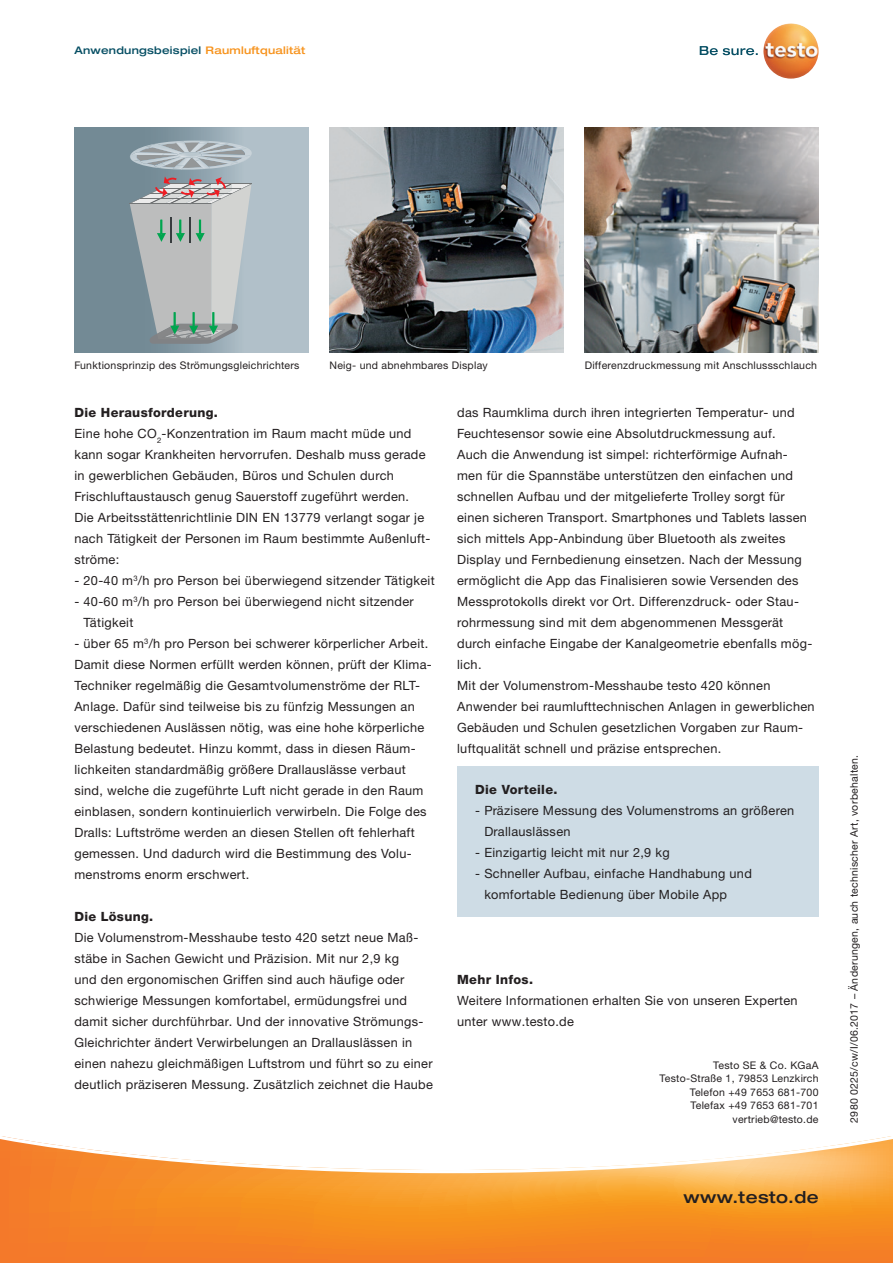
<style>
.page{position:relative;width:893px;height:1263px;background:#fff}
.page>*{position:absolute;margin:0;border:0;box-sizing:border-box;transform-origin:0 0}
.t1{font:500 expanded 16.5px "Helvetica Neue LTW1 G";letter-spacing:.025em;color:#231f20}
.t2{font:12.75px/21px "Helvetica Neue LTW1 G";letter-spacing:.025em;color:#231f20}
.t3{font:800 12.75px "Helvetica Neue LTW1 G";letter-spacing:.025em;color:#231f20}
.t4{font:10.5px/13.5px "Helvetica Neue LTW1 G";letter-spacing:.025em;color:#231f20;text-align:right}
.t5{font:500 expanded 10.5px "Helvetica Neue LTW1 G";letter-spacing:.025em;color:#074f64}
.s1{color:#f7931d}
.s2{font-weight:800}
</style>
<div class="page">
<svg style="left:0;top:1136px;width:893px;height:127px"></svg>
<img style="left:330px;top:128px;width:233px;height:225px">
<img style="left:585px;top:128px;width:234px;height:225px">
<svg style="left:74px;top:128px;width:234px;height:225px;background:#91a4ae"></svg>
<img style="left:129px;top:146px;width:121px;height:24px">
<img style="left:130px;top:143px;width:7px;height:18px">
<img style="left:131px;top:152px;width:6px;height:3px">
<img style="left:246px;top:154px;width:5px;height:4px">
<svg style="left:137px;top:141px;width:109px;height:29px;background:#abb6bc"></svg>
<img style="left:161px;top:157px;width:24px;height:8px">
<img style="left:148px;top:144px;width:35px;height:10px">
<img style="left:139px;top:155px;width:41px;height:9px">
<svg style="left:130px;top:176px;width:121px;height:168px;background:#adb4b5"></svg>
<svg style="left:700px;top:46px;width:58px;height:9px"></svg>
<img style="left:763px;top:23px;width:56px;height:56px;border-radius:28px">
<div style="left:457px;top:766px;width:362px;height:151px;background:#cedce5"></div>
<p class="t5" style="left:74px;top:43px;width:233px">Anwendungsbeispiel <span class="s1">Raumluftqualität</span></p>
<p class="t4" style="left:74px;top:358px;width:227px">Funktionsprinzip des Strömungsgleichrichters</p>
<p class="t4" style="left:330px;top:358px;width:160px">Neig- und abnehmbares Display</p>
<p class="t4" style="left:585px;top:358px;width:234px">Differenzdruckmessung mit Anschlussschlauch</p>
<p class="t2" style="left:457px;top:402px;width:359px">das Raumklima durch ihren integrierten Temperatur- und Feuchtesensor sowie eine Absolutdruckmessung auf.<br>Auch die Anwendung ist simpel: richterförmige Aufnah&shy;men für die Spannstäbe unterstützen den einfachen und schnellen Aufbau und der mitgelieferte Trolley sorgt für einen sicheren Transport. Smartphones und Tablets lassen sich mittels App-Anbindung über Bluetooth als zweites Display und Fernbedienung einsetzen. Nach der Messung ermöglicht die App das Finalisieren sowie Versenden des Messprotokolls direkt vor Ort. Differenzdruck- oder Stau&shy;rohrmessung sind mit dem abgenommenen Messgerät durch einfache Eingabe der Kanalgeometrie ebenfalls mög&shy;lich.<br>Mit der Volumenstrom-Messhaube testo 420 können Anwender bei raumlufttechnischen Anlagen in gewerblichen Gebäuden und Schulen gesetzlichen Vorgaben zur Raum&shy;luftqualität schnell und präzise entsprechen.</p>
<p class="t2" style="left:74px;top:402px;width:358px"><span class="s2">Die Herausforderung.<br></span>Eine hohe CO<sub>2</sub>-Konzentration im Raum macht müde und kann sogar Krankheiten hervorrufen. Deshalb muss gerade in gewerblichen Gebäuden, Büros und Schulen durch Frischluftaustausch genug Sauerstoff zugeführt werden.<br>Die Arbeitsstättenrichtlinie DIN EN 13779 verlangt sogar je nach Tätigkeit der Personen im Raum bestimmte Außenluft&shy;ströme:</p>
<p class="t2" style="left:74px;top:570px;width:362px">- 20-40 m<sup>3</sup>/h pro Person bei überwiegend sitzender Tätigkeit</p>
<p class="t2" style="left:84px;top:591px;width:332px;text-indent:-9px">- 40-60 m<sup>3</sup>/h pro Person bei überwiegend nicht sitzender<br>Tätigkeit</p>
<p class="t2" style="left:74px;top:633px;width:359px">- über 65 m<sup>3</sup>/h pro Person bei schwerer körperlicher Arbeit.<br>Damit diese Normen erfüllt werden können, prüft der Klima-Techniker regelmäßig die Gesamtvolumenströme der RLT-Anlage. Dafür sind teilweise bis zu fünfzig Messungen an verschiedenen Auslässen nötig, was eine hohe körperliche Belastung bedeutet. Hinzu kommt, dass in diesen Räum&shy;lichkeiten standardmäßig größere Drallauslässe verbaut sind, welche die zugeführte Luft nicht gerade in den Raum einblasen, sondern kontinuierlich verwirbeln. Die Folge des Dralls: Luftströme werden an diesen Stellen oft fehlerhaft gemessen. Und dadurch wird die Bestimmung des Volu&shy;menstroms enorm erschwert.</p>
<p class="t3" style="left:74px;top:909px;width:80px">Die Lösung.</p>
<p class="t2" style="left:74px;top:927px;width:360px">Die Volumenstrom-Messhaube testo 420 setzt neue Maß&shy;stäbe in Sachen Gewicht und Präzision. Mit nur 2,9 kg<br>und den ergonomischen Griffen sind auch häufige oder schwierige Messungen komfortabel, ermüdungsfrei und damit sicher durchführbar. Und der innovative Strömungs-Gleichrichter ändert Verwirbelungen an Drallauslässen in einen nahezu gleichmäßigen Luftstrom und führt so zu einer deutlich präziseren Messung. Zusätzlich zeichnet die Haube</p>
<p class="t3" style="left:475px;top:782px;width:84px">Die Vorteile.</p>
<p class="t2" style="left:484px;top:800px;width:311px;text-indent:-9px">- Präzisere Messung des Volumenstroms an größeren<br>Drallauslässen</p>
<p class="t2" style="left:475px;top:842px;width:196px">- Einzigartig leicht mit nur 2,9 kg</p>
<p class="t2" style="left:484px;top:863px;width:269px;text-indent:-9px">- Schneller Aufbau, einfache Handhabung und komfortable Bedienung über Mobile App</p>
<p class="t3" style="left:457px;top:972px;width:77px">Mehr Infos.</p>
<p class="t2" style="left:457px;top:990px;width:342px">Weitere Informationen erhalten Sie von unseren Experten unter www.testo.de</p>
<p class="t4" style="left:660px;top:1058px;width:160px">Testo SE &amp; Co. KGaA<br>Testo-Straße 1, 79853 Lenzkirch<br>Telefon +49 7653 681-700<br>Telefax +49 7653 681-701 vertrieb@testo.de</p>
<p class="t1" style="left:683px;top:1187px;width:137px">www.testo.de</p>
<p class="t4" style="left:847px;top:1123px;width:369px;rotate:-90deg">2980 0225/cw/I/06.2017 – Änderungen, auch technischer Art, vorbehalten.</p>
</div>
